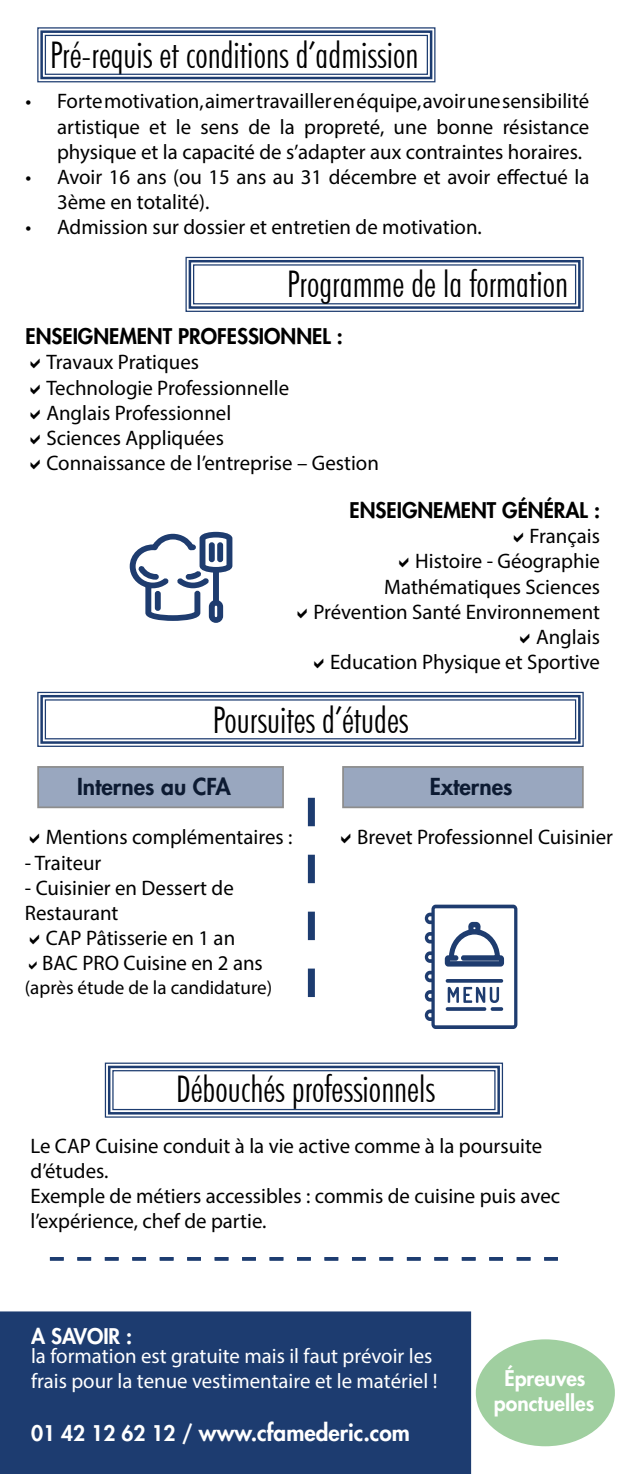
<style>
.page{position:relative;width:621px;height:1474px;background:#fff}
.page>*{position:absolute;margin:0;border:0;box-sizing:border-box;transform-origin:0 0}
.t1{font:300 condensed 36.75px "Futura BT";color:#000}
.t2{font:800 22.75px "Futura";color:#fff}
.t3{font:800 22.75px "Futura";color:#000}
.t4{font:21px/25.2px "Myriad Pro";color:#000}
.t5{font:21px/25.2px "Myriad Pro";color:#fff}
.t6{font:800 21px "Futura";color:#000}
.t7{font:800 21px/25.2px "Futura";color:#fff;text-align:center}
.t8{font:19.25px "Myriad Pro";color:#000}
.s1{font-size:21px}
</style>
<div class="page">
<svg style="left:185px;top:256px;width:398px;height:56px"></svg>
<div style="left:188px;top:260px;width:392px;height:49px;border:3px solid #1d3c70"></div>
<div style="left:193px;top:264px;width:382px;height:40px;border:1px solid #1d3c70"></div>
<svg style="left:37px;top:691px;width:546px;height:56px"></svg>
<div style="left:40px;top:695px;width:540px;height:48px;border:3px solid #1d3c70"></div>
<div style="left:45px;top:699px;width:530px;height:40px;border:1px solid #1d3c70"></div>
<div style="left:0;top:1311px;width:470px;height:162px;background:#1d3c70"></div>
<div style="left:29px;top:1324px;width:418px;height:142px;border:2px solid #1d3c70"></div>
<svg style="left:37px;top:27px;width:398px;height:56px"></svg>
<div style="left:40px;top:30px;width:392px;height:49px;border:3px solid #1d3c70"></div>
<div style="left:45px;top:35px;width:382px;height:40px;border:1px solid #1d3c70"></div>
<svg style="left:104px;top:1062px;width:399px;height:56px"></svg>
<div style="left:108px;top:1065px;width:391px;height:49px;border:3px solid #1d3c70"></div>
<div style="left:112px;top:1070px;width:383px;height:40px;border:1px solid #1d3c70"></div>
<svg style="left:307px;top:797px;width:7px;height:200px"></svg>
<div style="left:38px;top:767px;width:245px;height:40px;background:#99a7bf"></div>
<div style="left:343px;top:767px;width:239px;height:40px;background:#99a7bf"></div>
<svg style="left:50px;top:1257px;width:507px;height:3px"></svg>
<svg style="left:129px;top:531px;width:104px;height:92px"></svg>
<svg style="left:424px;top:904px;width:93px;height:125px"></svg>
<div style="left:476px;top:1340px;width:137px;height:105px;background:#a0cfa0;border-radius:50%"></div>
<div style="left:475px;top:1339px;width:139px;height:107px;border:2px solid #a0cfa0;border-radius:50%"></div>
<h1 class="t1" style="left:50px;top:33px;width:370px">Pré-requis et conditions d’admission</h1>
<p class="t4" style="left:57px;top:88px;width:533px;text-align:justify;text-indent:-32px">• Forte motivation, aimer travailler en équipe, avoir une sensibilité artistique et le sens de la propreté, une bonne résistance physique et la capacité de s’adapter aux contraintes horaires.</p>
<p class="t4" style="left:57px;top:164px;width:533px;text-indent:-32px">• Avoir 16 ans (ou 15 ans au 31 décembre et avoir effectué la<br>3ème en totalité).</p>
<p class="t4" style="left:25px;top:214px;width:457px">• Admission sur dossier et entretien de motivation.</p>
<h1 class="t1" style="left:287px;top:262px;width:282px">Programme de la formation</h1>
<p class="t6" style="left:25px;top:323px;width:318px">ENSEIGNEMENT PROFESSIONNEL :</p>
<p class="t4" style="left:46px;top:349px;width:334px">Travaux Pratiques<br>Technologie Professionnelle<br>Anglais Professionnel<br>Sciences Appliquées<br>Connaissance de l’entreprise – Gestion</p>
<p class="t6" style="left:349px;top:497px;width:252px">ENSEIGNEMENT GÉNÉRAL :</p>
<p class="t4" style="left:313px;top:523px;width:288px;text-align:right">Français<br>Histoire - Géographie<br>Mathématiques Sciences<br>Prévention Santé Environnement<br>Anglais<br>Education Physique et Sportive</p>
<h1 class="t1" style="left:212px;top:697px;width:197px">Poursuites d’études</h1>
<p class="t3" style="left:77px;top:772px;width:155px">Internes au CFA</p>
<p class="t3" style="left:429px;top:772px;width:84px">Externes</p>
<p class="t4" style="left:46px;top:824px;width:248px">Mentions complémentaires :</p>
<p class="t4" style="left:25px;top:849px;width:78px">- Traiteur</p>
<p class="t4" style="left:25px;top:874px;width:210px">- Cuisinier en Dessert de<br>Restaurant</p>
<p class="t4" style="left:42px;top:925px;width:222px">CAP Pâtisserie en 1 an<br>BAC PRO Cuisine en 2 ans</p>
<p class="t8" style="left:25px;top:975px;width:248px">(après étude de la candidature)</p>
<p class="t4" style="left:357px;top:824px;width:257px">Brevet Professionnel Cuisinier</p>
<h1 class="t1" style="left:176px;top:1066px;width:260px">Débouchés professionnels</h1>
<p class="t4" style="left:30px;top:1132px;width:530px">Le CAP Cuisine conduit à la vie active comme à la poursuite d’études.<br>Exemple de métiers accessibles : commis de cuisine puis avec l’expérience, chef de partie.</p>
<p class="t7" style="left:31px;top:1323px;width:103px">A SAVOIR :</p>
<p class="t5" style="left:31px;top:1342px;width:407px">la formation est gratuite mais il faut prévoir les frais pour la tenue vestimentaire et le matériel !</p>
<p class="t2" style="left:31px;top:1417px;width:380px"><span class="s1">01 42 12 62 12 /</span> www.cfamederic.com</p>
<p class="t7" style="left:493px;top:1365px;width:102px">Épreuves ponctuelles</p>
</div>
